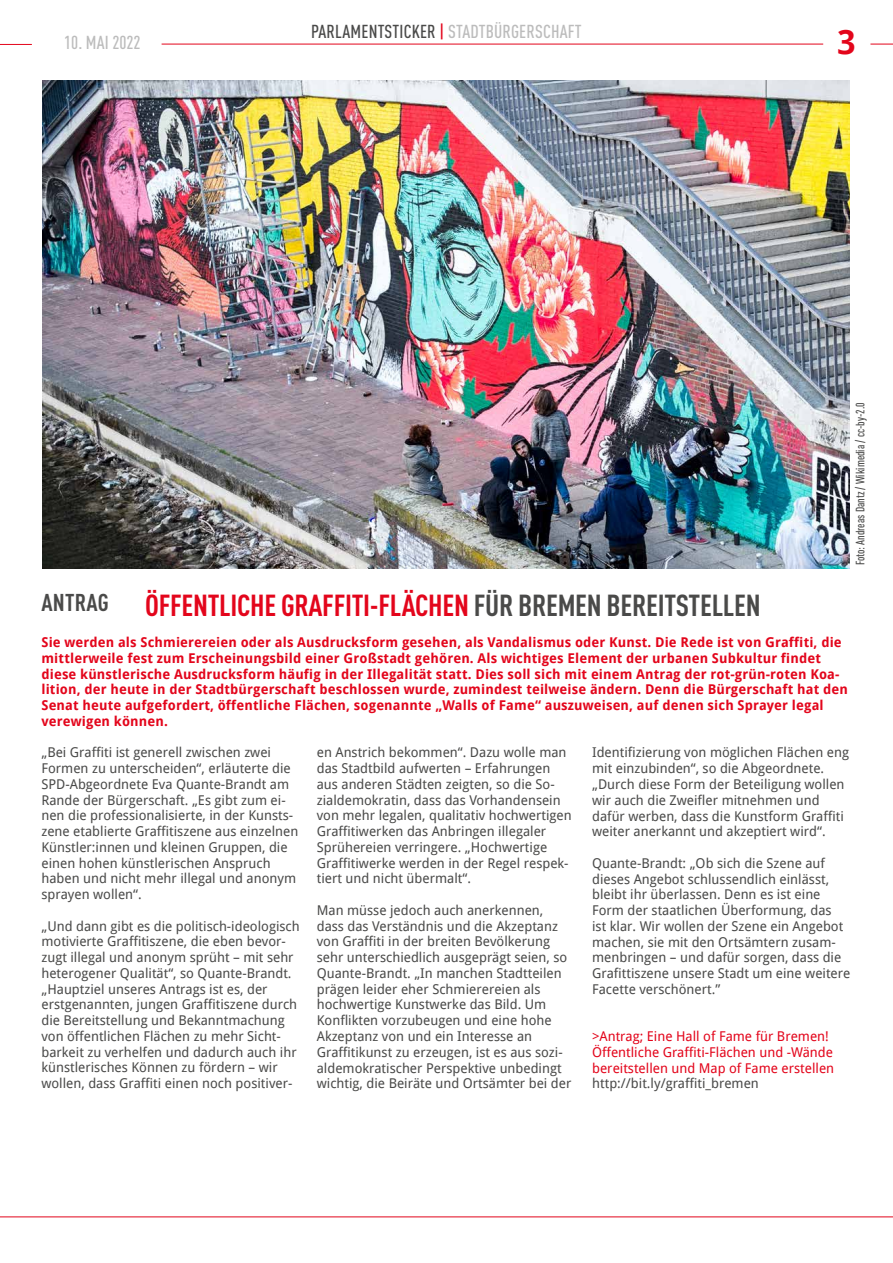
<style>
.page{position:relative;width:893px;height:1263px;background:#fff}
.page>*{position:absolute;margin:0;border:0;box-sizing:border-box;transform-origin:0 0}
.t1{font:700 33px "Droid Sans Pro";color:#e3051b}
.t2{font:700 condensed 30px "DINOT";letter-spacing:-.01em;color:#e3051b}
.t3{font:500 condensed 18.6px "DINOT";letter-spacing:.01em;color:#bcbcbc}
.t4{font:13.5px/15.8px "Droid Sans Pro";color:#4a4a49}
.t5{font:700 13.5px/15.8px "Droid Sans Pro";letter-spacing:.01em;color:#e3051b}
.t6{font:13.5px/15.8px "Droid Sans Pro";color:#e3051b}
.t7{font:500 condensed 12px "DINOT";color:#4a4a49}
.s1{color:#4a4a49}
.s2{color:#e3051b}
.s3{font-size:24px;color:#4a4a49}
</style>
<div class="page">
<hr style="left:0;top:1216px;width:893px;height:1px;background:#e3051b">
<hr style="left:162px;top:44px;width:661px;height:1px;background:#e3051b">
<hr style="left:0;top:44px;width:32px;height:1px;background:#e3051b">
<svg style="left:870px;top:44px;width:23px;height:1px"></svg>
<img style="left:43px;top:81px;width:806px;height:487px">
<h3 class="t3" style="left:311px;top:20px;width:272px"><span class="s1">PARLAMENTSTICKER</span> <span class="s2">|</span> STADTBÜRGERSCHAFT</h3>
<h3 class="t3" style="left:64px;top:31px;width:78px">10. MAI 2022</h3>
<h1 class="t1" style="left:837px;top:19px;width:20px">3</h1>
<h2 class="t2" style="left:41px;top:587px;width:721px"><span class="s3">ANTRAG</span> ÖFFENTLICHE GRAFFITI-FLÄCHEN <span class="s1">FÜR BREMEN BEREITSTELLEN</span></h2>
<p class="t7" style="left:853px;top:565px;width:165px;rotate:-90deg">Foto: Andreas Dantz / Wikimedia / cc-by-2.0</p>
<p class="t5" style="left:41px;top:634px;width:808px">Sie werden als Schmierereien oder als Ausdrucksform gesehen, als Vandalismus oder Kunst. Die Rede ist von Graffiti, die mittlerweile fest zum Erscheinungsbild einer Großstadt gehören. Als wichtiges Element der urbanen Subkultur findet diese künstlerische Ausdrucksform häufig in der Illegalität statt. Dies soll sich mit einem Antrag der rot-grün-roten Koa&shy;lition, der heute in der Stadtbürgerschaft beschlossen wurde, zumindest teilweise ändern. Denn die Bürgerschaft hat den Senat heute aufgefordert, öffentliche Flächen, sogenannte „Walls of Fame“ auszuweisen, auf denen sich Sprayer legal verewigen können.</p>
<p class="t4" style="left:41px;top:744px;width:258px">„Bei Graffiti ist generell zwischen zwei Formen zu unterscheiden“, erläuterte die SPD-Abgeordnete Eva Quante-Brandt am Rande der Bürgerschaft. „Es gibt zum ei&shy;nen die professionalisierte, in der Kunsts&shy;zene etablierte Graffitiszene aus einzelnen Künstler:innen und kleinen Gruppen, die einen hohen künstlerischen Anspruch haben und nicht mehr illegal und anonym sprayen wollen“.</p>
<p class="t4" style="left:41px;top:917px;width:260px">„Und dann gibt es die politisch-ideologisch motivierte Graffitiszene, die eben bevor&shy;zugt illegal und anonym sprüht – mit sehr heterogener Qualität“, so Quante-Brandt. „Hauptziel unseres Antrags ist es, der erstgenannten, jungen Graffitiszene durch die Bereitstellung und Bekanntmachung von öffentlichen Flächen zu mehr Sicht&shy;barkeit zu verhelfen und dadurch auch ihr künstlerisches Können zu fördern – wir wollen, dass Graffiti einen noch positiver-</p>
<p class="t4" style="left:317px;top:744px;width:257px">en Anstrich bekommen“. Dazu wolle man das Stadtbild aufwerten – Erfahrungen aus anderen Städten zeigten, so die So&shy;zialdemokratin, dass das Vorhandensein von mehr legalen, qualitativ hochwertigen Graffitiwerken das Anbringen illegaler Sprühereien verringere. „Hochwertige Graffitiwerke werden in der Regel respek&shy;tiert und nicht übermalt“.</p>
<p class="t4" style="left:317px;top:902px;width:256px">Man müsse jedoch auch anerkennen, dass das Verständnis und die Akzeptanz von Graffiti in der breiten Bevölkerung sehr unterschiedlich ausgeprägt seien, so Quante-Brandt. „In manchen Stadtteilen prägen leider eher Schmierereien als hochwertige Kunstwerke das Bild. Um Konflikten vorzubeugen und eine hohe Akzeptanz von und ein Interesse an Graffitikunst zu erzeugen, ist es aus sozi&shy;aldemokratischer Perspektive unbedingt wichtig, die Beiräte und Ortsämter bei der</p>
<p class="t4" style="left:592px;top:744px;width:258px">Identifizierung von möglichen Flächen eng mit einzubinden“, so die Abgeordnete. „Durch diese Form der Beteiligung wollen wir auch die Zweifler mitnehmen und dafür werben, dass die Kunstform Graffiti weiter anerkannt und akzeptiert wird“.</p>
<p class="t4" style="left:592px;top:855px;width:260px">Quante-Brandt: „Ob sich die Szene auf dieses Angebot schlussendlich einlässt, bleibt ihr überlassen. Denn es ist eine Form der staatlichen Überformung, das<br>ist klar. Wir wollen der Szene ein Angebot machen, sie mit den Ortsämtern zusam&shy;menbringen – und dafür sorgen, dass die Grafittiszene unsere Stadt um eine weitere Facette verschönert.”</p>
<p class="t6" style="left:592px;top:1028px;width:244px">&gt;Antrag; Eine Hall of Fame für Bremen!<br>Öffentliche Graffiti-Flächen und -Wände bereitstellen und Map of Fame erstellen</p>
<p class="t4" style="left:592px;top:1075px;width:168px">http://bit.ly/graffiti_bremen</p>
</div>
